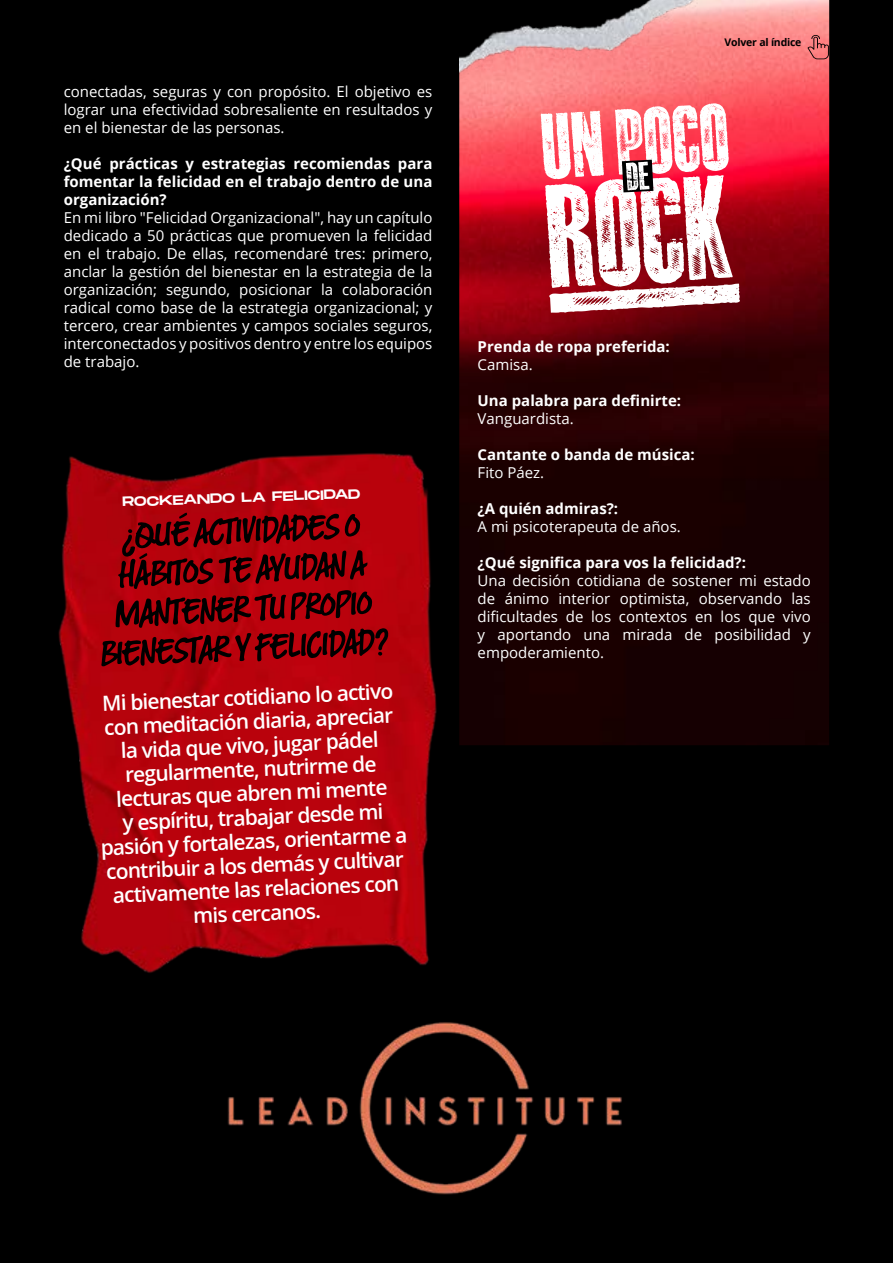
<style>
.page{position:relative;width:893px;height:1263px;background:#000}
.page>*{position:absolute;margin:0;border:0;box-sizing:border-box;transform-origin:0 0}
.t1{font:600 21px/24px "Open Sans";color:#fff;text-align:center}
.t2{font:15px/18px "Open Sans";color:#fff;text-align:justify}
.t3{font:700 15px/18px "Open Sans";color:#fff;text-align:justify}
.t4{font:13.5px "Monument Extended";color:#fff}
.t5{font:700 10.5px "Open Sans";letter-spacing:-.02em;color:#000}
</style>
<div class="page">
<img style="left:459px;top:0;width:370px;height:745px">
<img style="left:459px;top:0;width:294px;height:80px">
<svg style="left:541px;top:103px;width:199px;height:210px;background:#e19aa2"></svg>
<img style="left:58px;top:453px;width:379px;height:520px">
<svg style="left:101px;top:513px;width:288px;height:153px"></svg>
<img style="left:227px;top:1022px;width:395px;height:173px">
<svg style="left:807px;top:35px;width:22px;height:24px"></svg>
<p class="t2" style="left:64px;top:82px;width:370px">conectadas, seguras y con propósito. El objetivo es lograr una efectividad sobresaliente en resultados y en el bienestar de las personas.</p>
<p class="t3" style="left:64px;top:154px;width:370px">¿Qué prácticas y estrategias recomiendas para fomentar la felicidad en el trabajo dentro de una organización?</p>
<p class="t2" style="left:64px;top:208px;width:370px">En mi libro "Felicidad Organizacional", hay un capítulo dedicado a 50 prácticas que promueven la felicidad en el trabajo. De ellas, recomendaré tres: primero, anclar la gestión del bienestar en la estrategia de la organización; segundo, posicionar la colaboración radical como base de la estrategia organizacional; y tercero, crear ambientes y campos sociales seguros, interconectados y positivos dentro y entre los equipos de trabajo.</p>
<p class="t4" style="left:122px;top:492px;width:240px;rotate:-2deg">ROCKEANDO LA FELICIDAD</p>
<p class="t1" style="left:93px;top:693px;width:308px;rotate:-3deg">Mi bienestar cotidiano lo activo con meditación diaria, apreciar la vida que vivo, jugar pádel regularmente, nutrirme de lecturas que abren mi mente<br>y espíritu, trabajar desde mi pasión y fortalezas, orientarme a contribuir a los demás y cultivar activamente las relaciones con mis cercanos.</p>
<p class="t5" style="left:725px;top:35px;width:78px">Volver al índice</p>
<p class="t3" style="left:478px;top:337px;width:194px">Prenda de ropa preferida:</p>
<p class="t2" style="left:478px;top:355px;width:57px">Camisa.</p>
<p class="t3" style="left:478px;top:391px;width:205px">Una palabra para definirte:</p>
<p class="t2" style="left:478px;top:409px;width:98px">Vanguardista.</p>
<p class="t3" style="left:478px;top:445px;width:219px">Cantante o banda de música:</p>
<p class="t2" style="left:478px;top:463px;width:68px">Fito Páez.</p>
<p class="t3" style="left:478px;top:499px;width:142px">¿A quién admiras?:</p>
<p class="t2" style="left:478px;top:517px;width:205px">A mi psicoterapeuta de años.</p>
<p class="t3" style="left:478px;top:553px;width:270px">¿Qué significa para vos la felicidad?:</p>
<p class="t2" style="left:478px;top:571px;width:335px">Una decisión cotidiana de sostener mi estado de ánimo interior optimista, observando las dificultades de los contextos en los que vivo y aportando una mirada de posibilidad y empoderamiento.</p>
</div>
